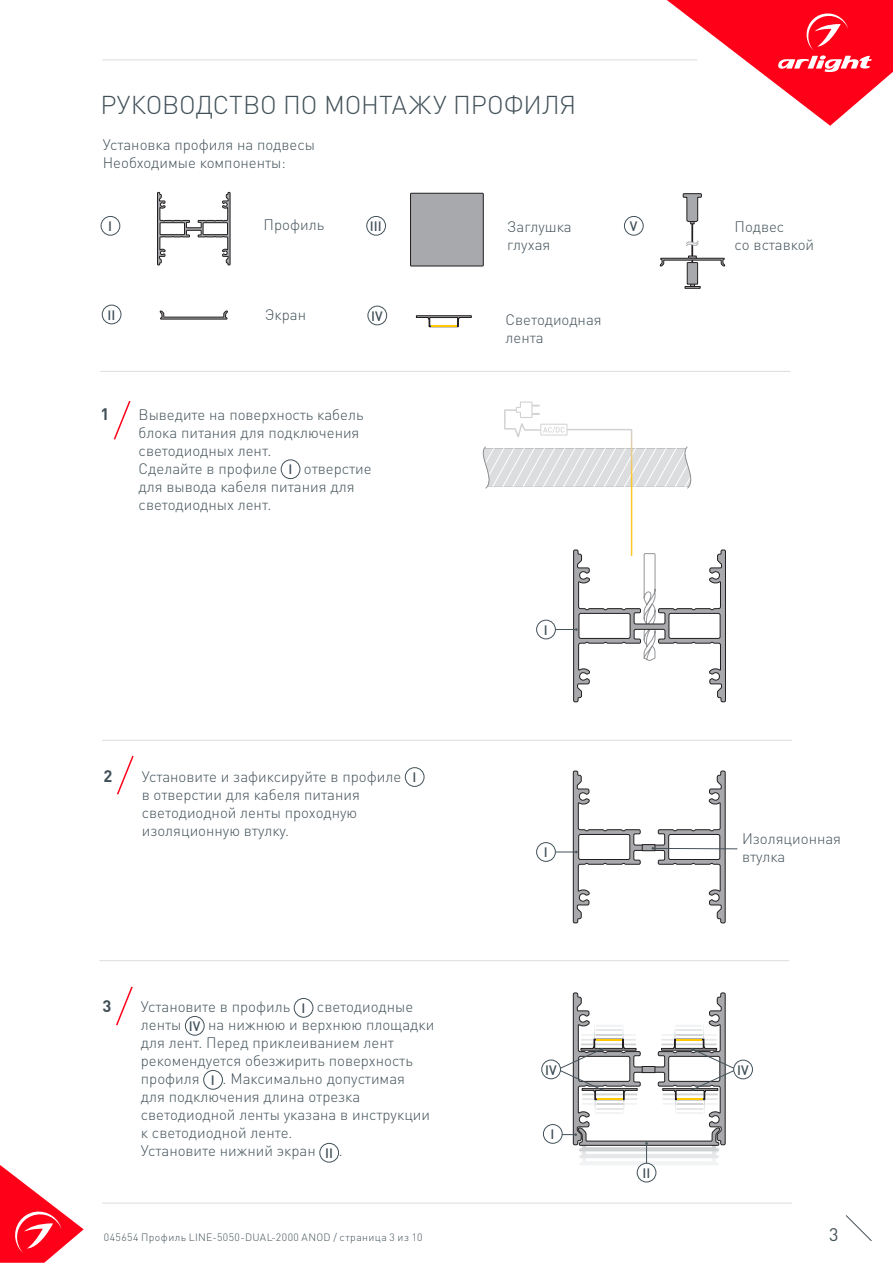
<style>
.page{position:relative;width:893px;height:1263px;background:#fff}
.page>*{position:absolute;margin:0;border:0;box-sizing:border-box;transform-origin:0 0}
.t1{font:300 25.5px "DIN Pro";letter-spacing:-.005em;color:#425159}
.t2{font:18px "DIN Pro";color:#425159}
.t3{font:700 16.5px "DIN Pro";color:#425159}
.t4{font:300 15px/18px "DIN Pro";color:#425159}
.t5{font:500 13.5px "DIN Pro";color:#425159}
.t6{font:300 10.5px "DIN Pro";letter-spacing:.04em;color:#425159}
</style>
<div class="page">
<svg style="left:0;top:1165px;width:84px;height:98px"></svg>
<svg style="left:845px;top:1215px;width:27px;height:26px"></svg>
<svg style="left:667px;top:0;width:226px;height:126px"></svg>
<hr style="left:102px;top:60px;width:595px;height:1px;background:#dcdddf">
<svg style="left:157px;top:192px;width:73px;height:73px"></svg>
<svg style="left:159px;top:310px;width:69px;height:10px"></svg>
<div style="left:101px;top:216px;width:19px;height:19px;border:1px solid #425159;border-radius:50%"></div>
<div style="left:102px;top:305px;width:19px;height:19px;border:1px solid #425159;border-radius:50%"></div>
<div style="left:367px;top:216px;width:19px;height:19px;border:1px solid #425159;border-radius:50%"></div>
<div style="left:624px;top:216px;width:19px;height:19px;border:1px solid #425159;border-radius:50%"></div>
<div style="left:368px;top:306px;width:19px;height:19px;border:1px solid #425159;border-radius:50%"></div>
<hr style="left:100px;top:371px;width:690px;height:1px;background:#dcdddf">
<hr style="left:102px;top:740px;width:690px;height:1px;background:#dcdddf">
<hr style="left:99px;top:960px;width:690px;height:1px;background:#dcdddf">
<hr style="left:102px;top:1203px;width:690px;height:1px;background:#dcdddf">
<div style="left:405px;top:767px;width:19px;height:20px;border:1px solid #425159;border-radius:50%"></div>
<svg style="left:117px;top:755px;width:17px;height:40px"></svg>
<div style="left:281px;top:460px;width:19px;height:19px;border:1px solid #425159;border-radius:50%"></div>
<svg style="left:482px;top:401px;width:244px;height:301px"></svg>
<svg style="left:113px;top:400px;width:18px;height:40px"></svg>
<div style="left:411px;top:193px;width:72px;height:73px;background:#a8a9ad"></div>
<div style="left:410px;top:193px;width:73px;height:73px;border:1px solid #231f20"></div>
<svg style="left:416px;top:315px;width:56px;height:12px"></svg>
<hr style="left:431px;top:325px;width:26px;height:2px;background:#ffc800">
<div style="left:692px;top:195px;width:1px;height:70px;border:1px solid #231f20"></div>
<svg style="left:683px;top:193px;width:19px;height:31px"></svg>
<svg style="left:686px;top:241px;width:12px;height:6px"></svg>
<svg style="left:659px;top:256px;width:66px;height:32px"></svg>
<div style="left:543px;top:1124px;width:19px;height:19px;border:1px solid #425159;border-radius:50%"></div>
<div style="left:733px;top:1060px;width:20px;height:19px;border:1px solid #425159;border-radius:50%"></div>
<div style="left:541px;top:1060px;width:20px;height:19px;border:1px solid #425159;border-radius:50%"></div>
<div style="left:294px;top:998px;width:19px;height:19px;border:1px solid #425159;border-radius:50%"></div>
<div style="left:185px;top:1016px;width:19px;height:19px;border:1px solid #425159;border-radius:50%"></div>
<div style="left:204px;top:1070px;width:19px;height:19px;border:1px solid #425159;border-radius:50%"></div>
<div style="left:320px;top:1143px;width:19px;height:19px;border:1px solid #425159;border-radius:50%"></div>
<svg style="left:116px;top:986px;width:17px;height:40px"></svg>
<div style="left:637px;top:1163px;width:19px;height:19px;border:1px solid #425159;border-radius:50%"></div>
<svg style="left:560px;top:992px;width:174px;height:180px"></svg>
<div style="left:536px;top:842px;width:20px;height:19px;border:1px solid #425159;border-radius:50%"></div>
<svg style="left:556px;top:771px;width:182px;height:152px"></svg>
<p class="t1" style="left:100px;top:87px;width:477px">РУКОВОДСТВО ПО МОНТАЖУ ПРОФИЛЯ</p>
<p class="t4" style="left:103px;top:134px;width:214px">Установка профиля на подвесы</p>
<p class="t4" style="left:103px;top:152px;width:185px">Необходимые компоненты:</p>
<p class="t5" style="left:108px;top:217px;width:5px">I</p>
<p class="t4" style="left:264px;top:215px;width:62px">Профиль</p>
<p class="t5" style="left:370px;top:217px;width:13px">III</p>
<p class="t5" style="left:630px;top:217px;width:9px">V</p>
<p class="t4" style="left:507px;top:217px;width:66px">Заглушка глухая</p>
<p class="t5" style="left:107px;top:306px;width:9px">II</p>
<p class="t4" style="left:265px;top:305px;width:43px">Экран</p>
<p class="t4" style="left:505px;top:310px;width:98px">Светодиодная лента</p>
<p class="t5" style="left:371px;top:307px;width:13px">IV</p>
<p class="t3" style="left:100px;top:402px;width:10px">1</p>
<p class="t4" style="left:139px;top:405px;width:226px">Выведите на поверхность кабель блока питания для подключения светодиодных лент.<br>Сделайте в профиле</p>
<p class="t5" style="left:288px;top:460px;width:5px">I</p>
<p class="t4" style="left:139px;top:459px;width:234px;text-indent:165px">отверстие для вывода кабеля питания для светодиодных лент.</p>
<p class="t3" style="left:103px;top:764px;width:10px">2</p>
<p class="t4" style="left:142px;top:766px;width:261px">Установите и зафиксируйте в профиле</p>
<p class="t5" style="left:412px;top:768px;width:5px">I</p>
<p class="t4" style="left:142px;top:784px;width:220px">в отверстии для кабеля питания светодиодной ленты проходную изоляционную втулку.</p>
<p class="t5" style="left:544px;top:621px;width:5px">I</p>
<p class="t5" style="left:544px;top:843px;width:5px">I</p>
<p class="t4" style="left:734px;top:217px;width:51px">Подвес</p>
<p class="t4" style="left:734px;top:235px;width:81px">со вставкой</p>
<p class="t4" style="left:742px;top:829px;width:101px">Изоляционная</p>
<p class="t4" style="left:742px;top:847px;width:45px">втулка</p>
<p class="t3" style="left:103px;top:995px;width:10px">3</p>
<p class="t4" style="left:141px;top:997px;width:151px">Установите в профиль</p>
<p class="t5" style="left:301px;top:999px;width:5px">I</p>
<p class="t4" style="left:317px;top:997px;width:98px">светодиодные</p>
<p class="t4" style="left:141px;top:1015px;width:42px">ленты</p>
<p class="t5" style="left:189px;top:1017px;width:13px">IV</p>
<p class="t4" style="left:141px;top:1015px;width:295px;text-indent:67px">на нижнюю и верхнюю площадки для лент. Перед приклеиванием лент рекомендуется обезжирить поверхность профиля</p>
<p class="t4" style="left:141px;top:1069px;width:291px;text-indent:82px">. Максимально допустимая для подключения длина отрезка светодиодной ленты указана в инструкции к светодиодной ленте.<br>Установите нижний экран</p>
<p class="t5" style="left:211px;top:1071px;width:5px">I</p>
<p class="t5" style="left:325px;top:1144px;width:9px">II</p>
<p class="t4" style="left:339px;top:1141px;width:5px">.</p>
<p class="t5" style="left:545px;top:1060px;width:13px">IV</p>
<p class="t5" style="left:737px;top:1060px;width:13px">IV</p>
<p class="t5" style="left:551px;top:1125px;width:5px">I</p>
<p class="t5" style="left:642px;top:1164px;width:9px">II</p>
<p class="t6" style="left:104px;top:1230px;width:320px">045654 Профиль LINE-5050-DUAL-2000 ANOD / страница 3 из 10</p>
<p class="t2" style="left:829px;top:1222px;width:11px">3</p>
</div>
